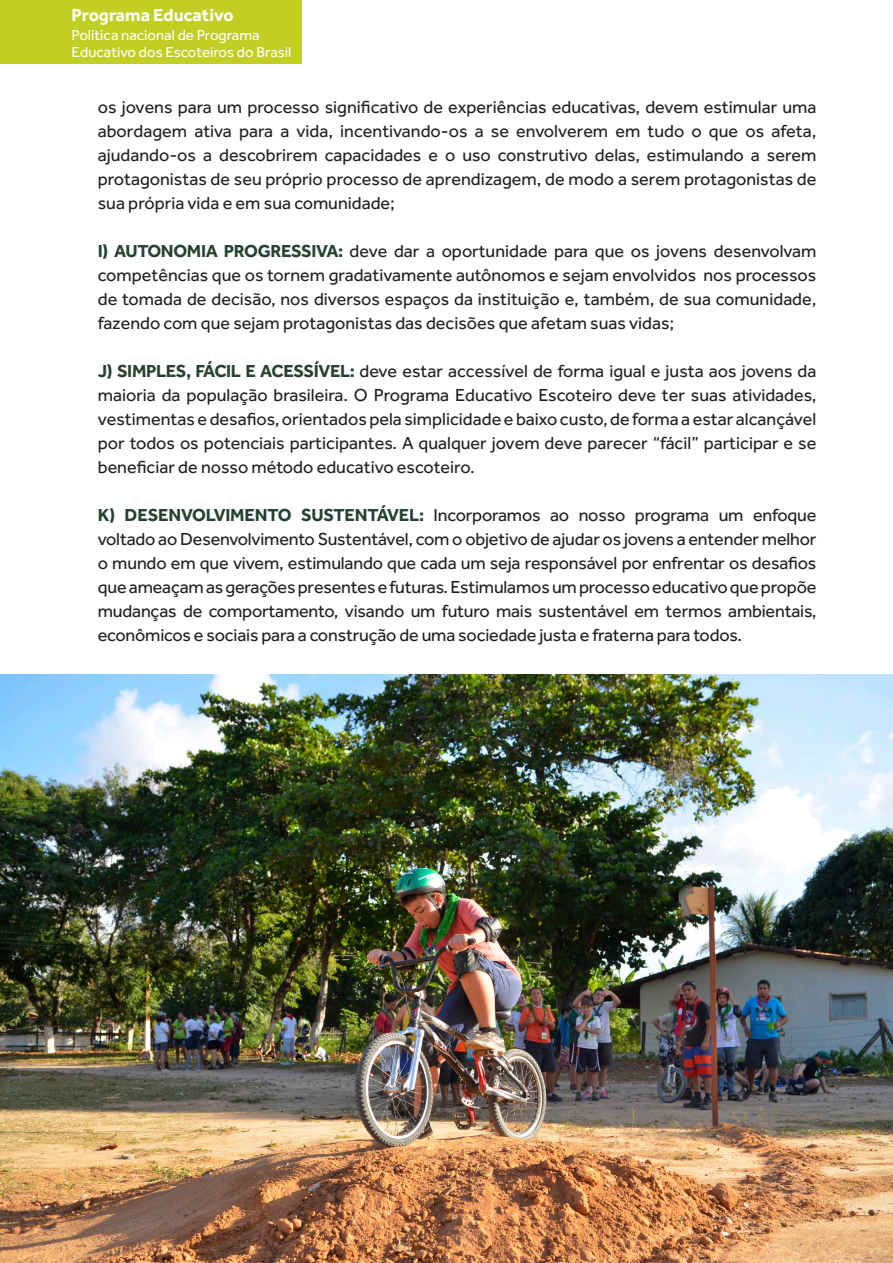
<style>
.page{position:relative;width:893px;height:1263px;background:#fff}
.page>*{position:absolute;margin:0;border:0;box-sizing:border-box;transform-origin:0 0}
.t1{font:18px/24px "Effra";color:#231f20;text-align:justify}
.t2{font:700 18px "Effra";color:#fff}
.t3{font:15px/16.5px "Effra";color:#fff}
.t4{font:15px "Myriad Pro";color:#fff}
.s1{font-weight:700;color:#264232}
</style>
<div class="page">
<div style="left:0;top:0;width:302px;height:64px;background:#c1ce23"></div>
<img style="left:0;top:674px;width:893px;height:589px">
<p class="t2" style="left:72px;top:4px;width:163px">Programa Educativo</p>
<p class="t3" style="left:72px;top:27px;width:221px">Política nacional de Programa<br>Educativo dos Escoteiros do Brasil</p>
<p class="t4" style="left:81px;top:37px;width:123px">Código de Conduta</p>
<p class="t1" style="left:98px;top:94px;width:720px">os jovens para um processo significativo de experiências educativas, devem estimular uma abordagem ativa para a vida, incentivando-os a se envolverem em tudo o que os afeta, ajudando-os a descobrirem capacidades e o uso construtivo delas, estimulando a serem protagonistas de seu próprio processo de aprendizagem, de modo a serem protagonistas de sua própria vida e em sua comunidade;</p>
<p class="t1" style="left:98px;top:238px;width:720px"><span class="s1">I) AUTONOMIA PROGRESSIVA:</span> deve dar a oportunidade para que os jovens desenvolvam competências que os tornem gradativamente autônomos e sejam envolvidos nos processos de tomada de decisão, nos diversos espaços da instituição e, também, de sua comunidade, fazendo com que sejam protagonistas das decisões que afetam suas vidas;</p>
<p class="t1" style="left:98px;top:358px;width:720px"><span class="s1">J) SIMPLES, FÁCIL E ACESSÍVEL:</span> deve estar accessível de forma igual e justa aos jovens da maioria da população brasileira. O Programa Educativo Escoteiro deve ter suas atividades, vestimentas e desafios, orientados pela simplicidade e baixo custo, de forma a estar alcançável por todos os potenciais participantes. A qualquer jovem deve parecer “fácil” participar e se beneficiar de nosso método educativo escoteiro.</p>
<p class="t1" style="left:98px;top:502px;width:720px"><span class="s1">K) DESENVOLVIMENTO SUSTENTÁVEL:</span> Incorporamos ao nosso programa um enfoque voltado ao Desenvolvimento Sustentável, com o objetivo de ajudar os jovens a entender melhor o mundo em que vivem, estimulando que cada um seja responsável por enfrentar os desafios que ameaçam as gerações presentes e futuras. Estimulamos um processo educativo que propõe mudanças de comportamento, visando um futuro mais sustentável em termos ambientais, econômicos e sociais para a construção de uma sociedade justa e fraterna para todos.</p>
</div>
